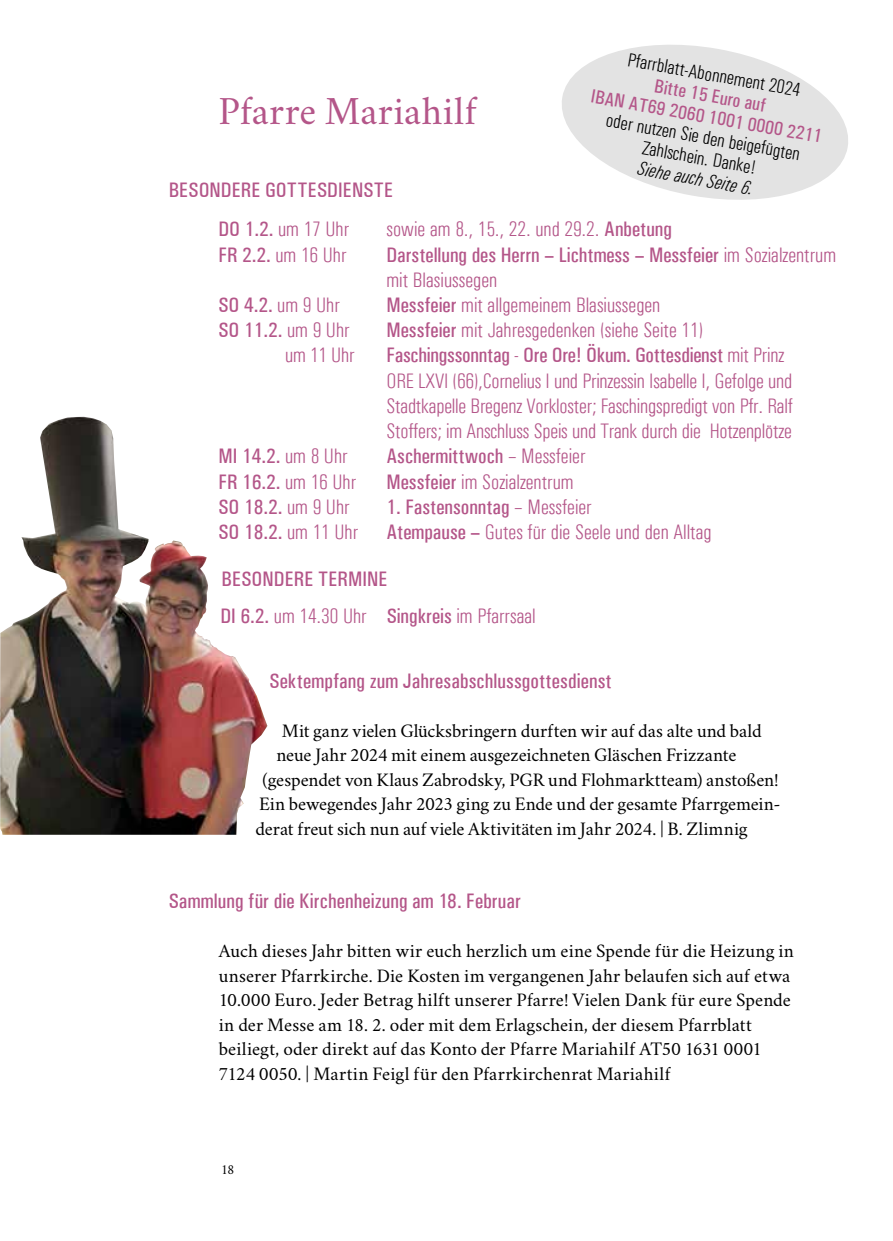
<style>
.page{position:relative;width:893px;height:1241px;background:#fff}
.page>*{position:absolute;margin:0;border:0;box-sizing:border-box;transform-origin:0 0}
.t1{font:40.25px "Crimson";letter-spacing:.015em;color:#b45689}
.t2{font:300 condensed 21px/25.2px "Univers";letter-spacing:-.01em;color:#b45689}
.t3{font:500 condensed 21px/25.2px "Univers";letter-spacing:.005em;color:#b45689}
.t4{font:19.25px/24.5px "Crimson";color:#000}
.t5{font:300 condensed 19.25px/21px "Univers";color:#000;text-align:center}
.t6{font:500 condensed 19.25px/21px "Univers";color:#b45689;text-align:center}
.t7{font:italic 300 condensed 19.25px "Univers";color:#000}
.t8{font:14px "Crimson";color:#000}
.s1{font-weight:500}
.s2{font-weight:300}
</style>
<div class="page">
<img style="left:0;top:417px;width:267px;height:417px">
<svg style="left:562px;top:45px;width:286px;height:155px;fill:#e3e3e3"></svg>
<h1 class="t1" style="left:218px;top:79px;width:260px">Pfarre Mariahilf</h1>
<p class="t3" style="left:169px;top:178px;width:226px">BESONDERE GOTTESDIENSTE</p>
<p class="t5" style="left:630px;top:49px;width:177px;rotate:10deg">Pfarrblatt-Abonnement 2024</p>
<p class="t6" style="left:597px;top:65px;width:236px;rotate:10deg">Bitte 15 Euro auf<br>IBAN AT69 2060 1001 0000 2211</p>
<p class="t5" style="left:608px;top:109px;width:198px;rotate:10deg">oder nutzen Sie den beigefügten<br>Zahlschein. Danke!</p>
<p class="t7" style="left:640px;top:157px;width:119px;rotate:10deg">Siehe auch Seite 6.</p>
<p class="t2" style="left:218px;top:217px;width:132px"><span class="s1">DO 1.2.</span> um 17 Uhr</p>
<p class="t2" style="left:386px;top:217px;width:287px">sowie am 8., 15., 22. und 29.2. <span class="s1">Anbetung</span></p>
<p class="t2" style="left:218px;top:242px;width:130px"><span class="s1">FR 2.2.</span> um 16 Uhr</p>
<p class="t3" style="left:386px;top:242px;width:451px">Darstellung des Herrn – Lichtmess – Messfeier <span class="s2">im Sozialzentrum mit Blasiussegen</span></p>
<p class="t3" style="left:218px;top:292px;width:123px">SO 4.2. <span class="s2">um 9 Uhr</span></p>
<p class="t2" style="left:386px;top:292px;width:275px"><span class="s1">Messfeier</span> mit allgemeinem Blasiussegen</p>
<p class="t3" style="left:218px;top:317px;width:133px">SO 11.2. <span class="s2">um 9 Uhr</span></p>
<p class="t2" style="left:386px;top:317px;width:318px"><span class="s1">Messfeier</span> mit Jahresgedenken (siehe Seite 11)</p>
<p class="t2" style="left:285px;top:343px;width:71px">um 11 Uhr</p>
<p class="t2" style="left:386px;top:343px;width:408px"><span class="s1">Faschingssonntag</span> - <span class="s1">Ore Ore! Ökum. Gottesdienst</span> mit Prinz ORE LXVI (66),Cornelius I und Prinzessin Isabelle I, Gefolge und Stadtkapelle Bregenz Vorkloster; Faschingspredigt von Pfr. Ralf Stoffers; im Anschluss Speis und Trank durch die Hotzenplötze</p>
<p class="t3" style="left:218px;top:443px;width:131px">MI 14.2. <span class="s2">um 8 Uhr</span></p>
<p class="t3" style="left:386px;top:443px;width:201px">Aschermittwoch <span class="s2">– Messfeier</span></p>
<p class="t3" style="left:218px;top:468px;width:139px">FR 16.2. <span class="s2">um 16 Uhr</span></p>
<p class="t2" style="left:386px;top:469px;width:189px"><span class="s1">Messfeier</span> im Sozialzentrum</p>
<p class="t3" style="left:218px;top:494px;width:133px">SO 18.2. <span class="s2">um 9 Uhr</span></p>
<p class="t3" style="left:386px;top:494px;width:207px">1. Fastensonntag <span class="s2">– Messfeier</span></p>
<p class="t3" style="left:218px;top:519px;width:141px">SO 18.2. <span class="s2">um 11 Uhr</span></p>
<p class="t2" style="left:386px;top:519px;width:327px"><span class="s1">Atempause –</span> Gutes für die Seele und den Alltag</p>
<p class="t3" style="left:222px;top:566px;width:167px">BESONDERE TERMINE</p>
<p class="t2" style="left:220px;top:603px;width:317px"><span class="s1">DI 6.2.</span> um 14.30 Uhr <span class="s1">Singkreis</span> im Pfarrsaal</p>
<p class="t3" style="left:269px;top:668px;width:344px">Sektempfang zum Jahresabschlussgottesdienst</p>
<p class="t4" style="left:282px;top:715px;width:481px">Mit ganz vielen Glücksbringern durften wir auf das alte und bald</p>
<p class="t4" style="left:277px;top:740px;width:462px">neue Jahr 2024 mit einem ausgezeichneten Gläschen Frizzante</p>
<p class="t4" style="left:263px;top:764px;width:518px">(gespendet von Klaus Zabrodsky, PGR und Flohmarktteam) anstoßen!</p>
<p class="t4" style="left:259px;top:789px;width:523px">Ein bewegendes Jahr 2023 ging zu Ende und der gesamte Pfarrgemein-</p>
<p class="t4" style="left:256px;top:813px;width:494px">derat freut sich nun auf viele Aktivitäten im Jahr 2024. | B. Zlimnig</p>
<p class="t3" style="left:169px;top:888px;width:354px">Sammlung für die Kirchenheizung am 18. Februar</p>
<p class="t4" style="left:219px;top:936px;width:577px">Auch dieses Jahr bitten wir euch herzlich um eine Spende für die Heizung in unserer Pfarrkirche. Die Kosten im vergangenen Jahr belaufen sich auf etwa 10.000 Euro. Jeder Betrag hilft unserer Pfarre! Vielen Dank für eure Spende in der Messe am 18. 2. oder mit dem Erlagschein, der diesem Pfarrblatt beiliegt, oder direkt auf das Konto der Pfarre Mariahilf AT50 1631 0001<br>7124 0050. | Martin Feigl für den Pfarrkirchenrat Mariahilf</p>
<p class="t8" style="left:221px;top:1158px;width:15px">18</p>
</div>
